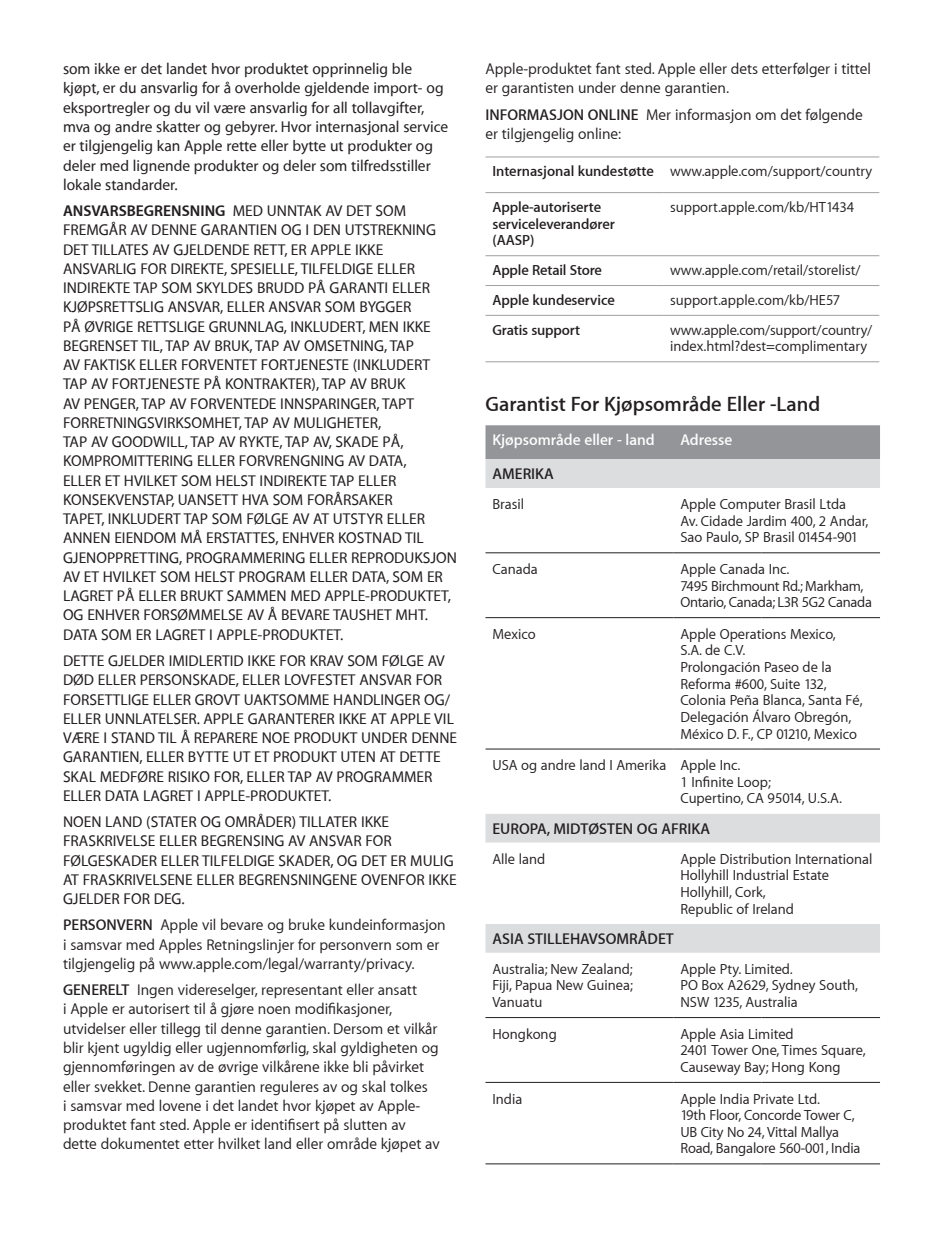
<style>
.page{position:relative;width:943px;height:1241px;background:#fff}
.page>*{position:absolute;margin:0;border:0;box-sizing:border-box;transform-origin:0 0}
.t1{font:600 21px "Myriad Set";color:#231f20}
.t2{font:500 15.75px/19.2px "Myriad Set";color:#231f20}
.t3{font:15.75px/19.2px "Myriad Set Text";color:#231f20}
.t4{font:600 15.75px "Myriad Set";color:#231f20}
.t5{font:600 15.75px "Myriad Set";color:#fff}
.t6{font:14.7px/16.8px "Myriad Set Text";color:#231f20}
.t7{font:600 14.7px/16.8px "Myriad Set";letter-spacing:-.005em;color:#231f20}
.t8{font:14.7px/16.8px "Myriad Set Text";letter-spacing:-.02em;color:#231f20}
.s1{font-weight:700}
.s2{font-family:"Myriad Set";font-weight:600}
</style>
<div class="page">
<hr style="left:485px;top:255px;width:178px;height:1px;background:#9d9fa2">
<hr style="left:663px;top:255px;width:216px;height:1px;background:#9d9fa2">
<hr style="left:485px;top:285px;width:178px;height:1px;background:#9d9fa2">
<hr style="left:663px;top:285px;width:216px;height:1px;background:#9d9fa2">
<hr style="left:485px;top:192px;width:178px;height:1px;background:#9d9fa2">
<hr style="left:663px;top:192px;width:216px;height:1px;background:#9d9fa2">
<hr style="left:485px;top:315px;width:178px;height:1px;background:#9d9fa2">
<hr style="left:663px;top:315px;width:216px;height:1px;background:#9d9fa2">
<hr style="left:485px;top:361px;width:178px;height:1px;background:#9d9fa2">
<hr style="left:663px;top:361px;width:216px;height:1px;background:#9d9fa2">
<hr style="left:485px;top:156px;width:178px;height:1px;background:#9d9fa2">
<hr style="left:663px;top:156px;width:216px;height:1px;background:#9d9fa2">
<div style="left:485px;top:425px;width:395px;height:34px;background:#939598"></div>
<svg style="left:485px;top:459px;width:395px;height:493px"></svg>
<hr style="left:485px;top:1016px;width:188px;height:1px;background:#231f20">
<hr style="left:673px;top:1016px;width:88px;height:1px;background:#231f20">
<hr style="left:761px;top:1016px;width:119px;height:1px;background:#231f20">
<hr style="left:485px;top:1081px;width:188px;height:1px;background:#231f20">
<hr style="left:673px;top:1081px;width:88px;height:1px;background:#231f20">
<hr style="left:761px;top:1081px;width:119px;height:1px;background:#231f20">
<hr style="left:485px;top:1163px;width:188px;height:1px;background:#231f20">
<hr style="left:673px;top:1163px;width:88px;height:1px;background:#231f20">
<hr style="left:761px;top:1163px;width:119px;height:1px;background:#231f20">
<hr style="left:485px;top:748px;width:188px;height:1px;background:#231f20">
<hr style="left:673px;top:748px;width:88px;height:1px;background:#231f20">
<hr style="left:761px;top:748px;width:119px;height:1px;background:#231f20">
<hr style="left:485px;top:617px;width:188px;height:1px;background:#231f20">
<hr style="left:673px;top:617px;width:88px;height:1px;background:#231f20">
<hr style="left:761px;top:617px;width:119px;height:1px;background:#231f20">
<hr style="left:485px;top:552px;width:188px;height:1px;background:#231f20">
<hr style="left:673px;top:552px;width:88px;height:1px;background:#231f20">
<hr style="left:761px;top:552px;width:119px;height:1px;background:#231f20">
<p class="t2" style="left:63px;top:59px;width:387px">som ikke er det landet hvor produktet opprinnelig ble kjøpt, er du ansvarlig for å overholde gjeldende import- og eksportregler og du vil være ansvarlig for all tollavgifter, mva og andre skatter og gebyrer. Hvor internasjonal service er tilgjengelig kan Apple rette eller bytte ut produkter og deler med lignende produkter og deler som tilfredsstiller lokale standarder.</p>
<p class="t2" style="left:63px;top:201px;width:395px"><span class="s1">ANSVARSBEGRENSNING</span> MED UNNTAK AV DET SOM FREMGÅR AV DENNE GARANTIEN OG I DEN UTSTREKNING DET TILLATES AV GJELDENDE RETT, ER APPLE IKKE ANSVARLIG FOR DIREKTE, SPESIELLE, TILFELDIGE ELLER INDIREKTE TAP SOM SKYLDES BRUDD PÅ GARANTI ELLER KJØPSRETTSLIG ANSVAR, ELLER ANSVAR SOM BYGGER<br>PÅ ØVRIGE RETTSLIGE GRUNNLAG, INKLUDERT, MEN IKKE BEGRENSET TIL, TAP AV BRUK, TAP AV OMSETNING, TAP<br>AV FAKTISK ELLER FORVENTET FORTJENESTE (INKLUDERT TAP AV FORTJENESTE PÅ KONTRAKTER), TAP AV BRUK<br>AV PENGER, TAP AV FORVENTEDE INNSPARINGER, TAPT FORRETNINGSVIRKSOMHET, TAP AV MULIGHETER,<br>TAP AV GOODWILL, TAP AV RYKTE, TAP AV, SKADE PÅ, KOMPROMITTERING ELLER FORVRENGNING AV DATA,<br>ELLER ET HVILKET SOM HELST INDIREKTE TAP ELLER KONSEKVENSTAP, UANSETT HVA SOM FORÅRSAKER<br>TAPET, INKLUDERT TAP SOM FØLGE AV AT UTSTYR ELLER ANNEN EIENDOM MÅ ERSTATTES, ENHVER KOSTNAD TIL GJENOPPRETTING, PROGRAMMERING ELLER REPRODUKSJON AV ET HVILKET SOM HELST PROGRAM ELLER DATA, SOM ER LAGRET PÅ ELLER BRUKT SAMMEN MED APPLE-PRODUKTET, OG ENHVER FORSØMMELSE AV Å BEVARE TAUSHET MHT.<br>DATA SOM ER LAGRET I APPLE-PRODUKTET.</p>
<p class="t2" style="left:63px;top:650px;width:395px">DETTE GJELDER IMIDLERTID IKKE FOR KRAV SOM FØLGE AV DØD ELLER PERSONSKADE, ELLER LOVFESTET ANSVAR FOR FORSETTLIGE ELLER GROVT UAKTSOMME HANDLINGER OG/ ELLER UNNLATELSER. APPLE GARANTERER IKKE AT APPLE VIL VÆRE I STAND TIL Å REPARERE NOE PRODUKT UNDER DENNE GARANTIEN, ELLER BYTTE UT ET PRODUKT UTEN AT DETTE SKAL MEDFØRE RISIKO FOR, ELLER TAP AV PROGRAMMER ELLER DATA LAGRET I APPLE-PRODUKTET.</p>
<p class="t2" style="left:63px;top:811px;width:395px">NOEN LAND (STATER OG OMRÅDER) TILLATER IKKE FRASKRIVELSE ELLER BEGRENSING AV ANSVAR FOR FØLGESKADER ELLER TILFELDIGE SKADER, OG DET ER MULIG AT FRASKRIVELSENE ELLER BEGRENSNINGENE OVENFOR IKKE GJELDER FOR DEG.</p>
<p class="t3" style="left:63px;top:915px;width:384px"><span class="s2">PERSONVERN</span> Apple vil bevare og bruke kundeinformasjon i samsvar med Apples Retningslinjer for personvern som er tilgjengelig på www.apple.com/legal/warranty/privacy.</p>
<p class="t3" style="left:63px;top:979px;width:378px"><span class="s2">GENERELT</span> Ingen videreselger, representant eller ansatt<br>i Apple er autorisert til å gjøre noen modifikasjoner, utvidelser eller tillegg til denne garantien. Dersom et vilkår blir kjent ugyldig eller ugjennomførlig, skal gyldigheten og gjennomføringen av de øvrige vilkårene ikke bli påvirket eller svekket. Denne garantien reguleres av og skal tolkes<br>i samsvar med lovene i det landet hvor kjøpet av Apple&shy;produktet fant sted. Apple er identifisert på slutten av dette dokumentet etter hvilket land eller område kjøpet av</p>
<p class="t3" style="left:485px;top:59px;width:387px">Apple-produktet fant sted. Apple eller dets etterfølger i tittel er garantisten under denne garantien.</p>
<p class="t3" style="left:485px;top:104px;width:379px"><span class="s2">INFORMASJON ONLINE</span> Mer informasjon om det følgende er tilgjengelig online:</p>
<p class="t6" style="left:492px;top:163px;width:381px"><span class="s2">Internasjonal kundestøtte</span> www.apple.com/support/country</p>
<p class="t7" style="left:492px;top:198px;width:124px">Apple-autoriserte serviceleverandører (AASP)</p>
<p class="t6" style="left:670px;top:198px;width:186px">support.apple.com/kb/HT1434</p>
<p class="t7" style="left:492px;top:261px;width:111px">Apple Retail Store</p>
<p class="t6" style="left:670px;top:261px;width:192px">www.apple.com/retail/storelist/</p>
<p class="t7" style="left:492px;top:291px;width:124px">Apple kundeservice</p>
<p class="t6" style="left:670px;top:291px;width:172px">support.apple.com/kb/HE57</p>
<p class="t7" style="left:492px;top:321px;width:89px">Gratis support</p>
<p class="t6" style="left:670px;top:321px;width:204px">www.apple.com/support/country/ index.html?dest=complimentary</p>
<h1 class="t1" style="left:485px;top:391px;width:336px">Garantist For Kjøpsområde Eller -Land</h1>
<p class="t5" style="left:492px;top:430px;width:164px">Kjøpsområde eller - land</p>
<p class="t5" style="left:680px;top:430px;width:53px">Adresse</p>
<p class="t4" style="left:492px;top:464px;width:20px">Amerika</p>
<p class="t6" style="left:492px;top:495px;width:33px">Brasil</p>
<p class="t6" style="left:680px;top:495px;width:190px">Apple Computer Brasil Ltda<br>Av. Cidade Jardim 400, 2 Andar,<br>Sao Paulo, SP Brasil 01454-901</p>
<p class="t6" style="left:492px;top:560px;width:47px">Canada</p>
<p class="t8" style="left:680px;top:560px;width:193px">Apple Canada Inc.<br>7495 Birchmount Rd.; Markham,<br>Ontario, Canada; L3R 5G2 Canada</p>
<p class="t6" style="left:492px;top:625px;width:45px">Mexico</p>
<p class="t6" style="left:680px;top:625px;width:184px">Apple Operations Mexico,<br>S.A. de C.V.<br>Prolongación Paseo de la<br>Reforma #600, Suite 132,<br>Colonia Peña Blanca, Santa Fé,<br>Delegación Álvaro Obregón,<br>México D. F., CP 01210, Mexico</p>
<p class="t6" style="left:680px;top:756px;width:163px;text-indent:-188px">USA og andre land I Amerika Apple Inc.<br>1 Infinite Loop;<br>Cupertino, CA 95014, U.S.A.</p>
<p class="t4" style="left:492px;top:818px;width:18px">Europa</p>
<p class="t4" style="left:547px;top:818px;width:29px">, Midtøsten</p>
<p class="t4" style="left:637px;top:818px;width:43px">og Afrika</p>
<p class="t6" style="left:492px;top:849px;width:54px">Alle land</p>
<p class="t6" style="left:680px;top:849px;width:193px">Apple Distribution International<br>Hollyhill Industrial Estate<br>Hollyhill, Cork,<br>Republic of Ireland</p>
<p class="t4" style="left:492px;top:928px;width:53px">Asia Stillehavsområdet</p>
<p class="t6" style="left:492px;top:960px;width:142px;text-align:justify">Australia; New Zealand; Fiji, Papua New Guinea; Vanuatu</p>
<p class="t6" style="left:680px;top:960px;width:179px">Apple Pty. Limited.<br>PO Box A2629, Sydney South,<br>NSW 1235, Australia</p>
<p class="t6" style="left:492px;top:1024px;width:66px">Hongkong</p>
<p class="t6" style="left:680px;top:1024px;width:187px">Apple Asia Limited<br>2401 Tower One, Times Square,<br>Causeway Bay; Hong Kong</p>
<p class="t6" style="left:492px;top:1089px;width:31px">India</p>
<p class="t6" style="left:680px;top:1089px;width:182px">Apple India Private Ltd.<br>19th Floor, Concorde Tower C,<br>UB City No 24, Vittal Mallya<br>Road, Bangalore 560-001, India</p>
</div>
